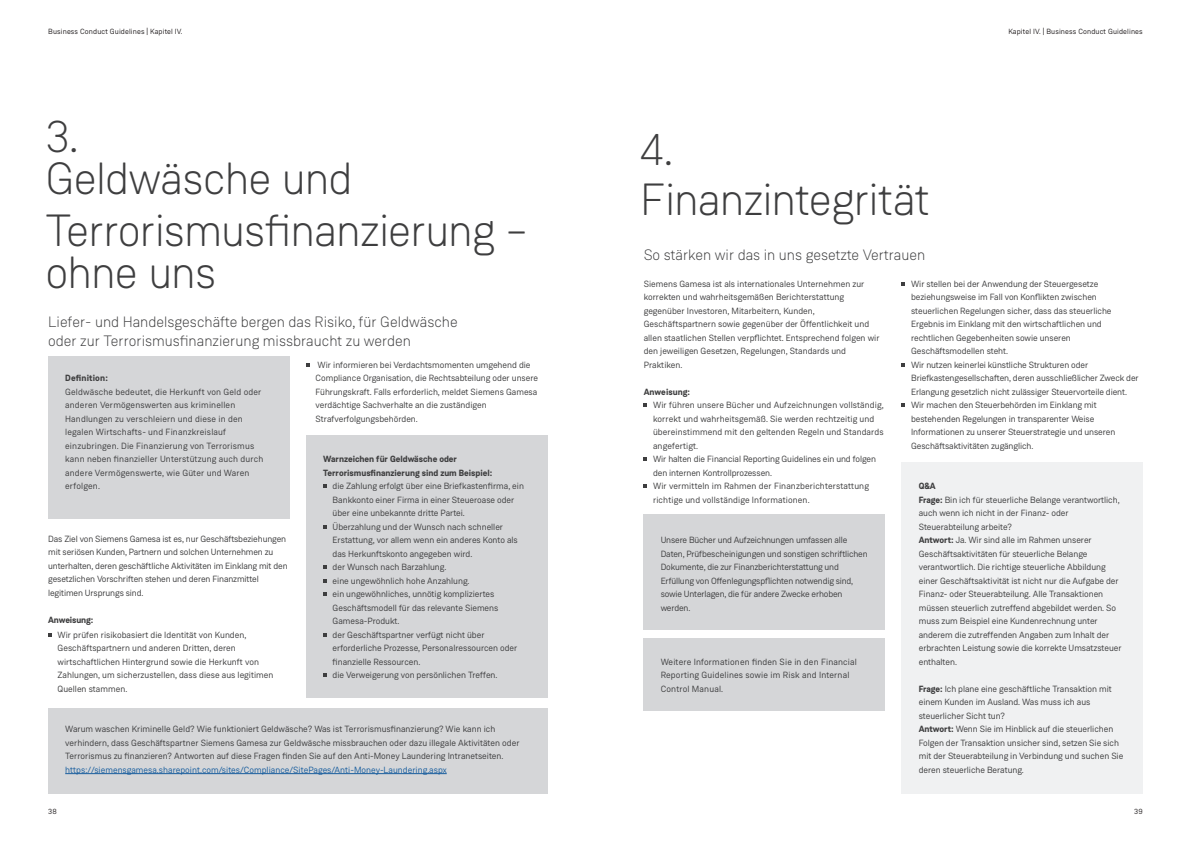
<style>
.page{position:relative;width:1191px;height:842px;background:#fff}
.page>*{position:absolute;margin:0;border:0;box-sizing:border-box;transform-origin:0 0}
.Headline_01_45_49_5{font:300 45px/42px "Weissenhof Grotesk";letter-spacing:-.02em;color:#3e3e3f}
.Intro_Subline__insid{font:300 15px/18.5px "Weissenhof Grotesk";color:#3e3e3f}
.Body_copy__9_13_5{font:9px/13.5px "Weissenhof Grotesk";letter-spacing:-.005em;color:#3e3e3f}
.Body_copy__9_13_5-2{font:9px/13.5px "Weissenhof Grotesk";letter-spacing:.015em;color:#3e3e3f}
.Body_copy__9_13_5-3{font:700 9px/13.5px "Weissenhof Grotesk";letter-spacing:-.005em;color:#3e3e3f}
.Body_copy__9_13_5-4{font:700 9px "Weissenhof Grotesk";letter-spacing:.015em;color:#3e3e3f}
._00__Header__footer{font:7.5px "Weissenhof Grotesk";letter-spacing:.015em;color:#231f20}
.s1{color:#175d9e}
.s2{font-weight:700}
</style>
<div class="page">
<div style="left:48px;top:356px;width:241px;height:162px;background:#d5d6d8"></div>
<div style="left:306px;top:435px;width:241px;height:262px;background:#d5d6d8"></div>
<svg style="left:643px;top:404px;width:4px;height:3px"></svg>
<svg style="left:643px;top:458px;width:4px;height:3px"></svg>
<svg style="left:643px;top:485px;width:4px;height:3px"></svg>
<svg style="left:901px;top:282px;width:4px;height:3px"></svg>
<svg style="left:901px;top:363px;width:4px;height:3px"></svg>
<svg style="left:901px;top:404px;width:4px;height:3px"></svg>
<div style="left:643px;top:514px;width:241px;height:115px;background:#d5d6d8"></div>
<div style="left:643px;top:638px;width:241px;height:72px;background:#d5d6d8"></div>
<div style="left:901px;top:462px;width:241px;height:332px;background:#f0f1f2"></div>
<div style="left:48px;top:708px;width:499px;height:86px;background:#d5d6d8"></div>
<hr style="left:65px;top:773px;width:382px;height:1px;background:#175d9e">
<p class="_00__Header__footer" style="left:48px;top:27px;width:136px">Business Conduct Guidelines | Kapitel IV.</p>
<p class="_00__Header__footer" style="left:1008px;top:27px;width:136px">Kapitel IV. | Business Conduct Guidelines</p>
<p class="Headline_01_45_49_5" style="left:45px;top:115px;width:309px">3.<br>Geldwäsche und</p>
<p class="Headline_01_45_49_5" style="left:45px;top:209px;width:484px">Terrorismusfinanzierung – ohne uns</p>
<p class="Intro_Subline__insid" style="left:48px;top:313px;width:411px">Liefer- und Handelsgeschäfte bergen das Risiko, für Geldwäsche oder zur Terrorismusfinanzierung missbraucht zu werden</p>
<p class="Body_copy__9_13_5-4" style="left:65px;top:373px;width:44px">Definition:</p>
<p class="Body_copy__9_13_5-2" style="left:65px;top:385px;width:200px">Geldwäsche bedeutet, die Herkunft von Geld oder anderen Vermögenswerten aus kriminellen Handlungen zu verschleiern und diese in den legalen Wirtschafts- und Finanzkreislauf einzubringen. Die Finanzierung von Terrorismus kann neben finanzieller Unterstützung auch durch andere Vermögenswerte, wie Güter und Waren erfolgen.</p>
<p class="Body_copy__9_13_5" style="left:48px;top:532px;width:241px">Das Ziel von Siemens Gamesa ist es, nur Geschäftsbeziehungen mit seriösen Kunden, Partnern und solchen Unternehmen zu unterhalten, deren geschäftliche Aktivitäten im Einklang mit den gesetzlichen Vorschriften stehen und deren Finanzmittel legitimen Ursprungs sind.</p>
<p class="Body_copy__9_13_5-3" style="left:48px;top:613px;width:47px">Anweisung:</p>
<p class="Body_copy__9_13_5" style="left:58px;top:628px;width:217px">Wir prüfen risikobasiert die Identität von Kunden, Geschäftspartnern und anderen Dritten, deren wirtschaftlichen Hintergrund sowie die Herkunft von Zahlungen, um sicherzustellen, dass diese aus legitimen Quellen stammen.</p>
<p class="Body_copy__9_13_5" style="left:315px;top:358px;width:224px">Wir informieren bei Verdachtsmomenten umgehend die Compliance Organisation, die Rechtsabteilung oder unsere Führungskraft. Falls erforderlich, meldet Siemens Gamesa verdächtige Sachverhalte an die zuständigen Strafverfolgungsbehörden.</p>
<p class="Body_copy__9_13_5-3" style="left:323px;top:453px;width:171px">Warnzeichen für Geldwäsche oder<br>Terrorismusfinanzierung sind zum Beispiel:</p>
<p class="Body_copy__9_13_5" style="left:333px;top:479px;width:193px">die Zahlung erfolgt über eine Briefkastenfirma, ein<br>Bankkonto einer Firma in einer Steueroase oder über eine unbekannte dritte Partei.</p>
<p class="Body_copy__9_13_5" style="left:333px;top:520px;width:187px">Überzahlung und der Wunsch nach schneller<br>Erstattung, vor allem wenn ein anderes Konto als das Herkunftskonto angegeben wird.</p>
<p class="Body_copy__9_13_5" style="left:333px;top:560px;width:115px">der Wunsch nach Barzahlung.</p>
<p class="Body_copy__9_13_5" style="left:333px;top:574px;width:138px">eine ungewöhnlich hohe Anzahlung.</p>
<p class="Body_copy__9_13_5" style="left:333px;top:587px;width:167px">ein ungewöhnliches, unnötig kompliziertes<br>Geschäftsmodell für das relevante Siemens<br>Gamesa-Produkt.</p>
<p class="Body_copy__9_13_5" style="left:333px;top:628px;width:186px">der Geschäftspartner verfügt nicht über erforderliche Prozesse, Personalressourcen oder finanzielle Ressourcen.</p>
<p class="Body_copy__9_13_5" style="left:333px;top:668px;width:166px">die Verweigerung von persönlichen Treffen.</p>
<p class="Body_copy__9_13_5" style="left:65px;top:722px;width:456px">Warum waschen Kriminelle Geld? Wie funktioniert Geldwäsche? Was ist Terrorismusfinanzierung? Wie kann ich verhindern, dass Geschäftspartner Siemens Gamesa zur Geldwäsche missbrauchen oder dazu illegale Aktivitäten oder Terrorismus zu finanzieren? Antworten auf diese Fragen finden Sie auf den Anti-Money Laundering Intranetseiten. <span class="s1">https://siemensgamesa.sharepoint.com/sites/Compliance/SitePages/Anti-Money-Laundering.aspx</span></p>
<p class="Headline_01_45_49_5" style="left:640px;top:125px;width:291px;line-height:49.5px">4.<br>Finanzintegrität</p>
<p class="Intro_Subline__insid" style="left:643px;top:245px;width:283px">So stärken wir das in uns gesetzte Vertrauen</p>
<p class="Body_copy__9_13_5" style="left:643px;top:277px;width:237px">Siemens Gamesa ist als internationales Unternehmen zur korrekten und wahrheitsgemäßen Berichterstattung gegenüber Investoren, Mitarbeitern, Kunden, Geschäftspartnern sowie gegenüber der Öffentlichkeit und allen staatlichen Stellen verpflichtet. Entsprechend folgen wir den jeweiligen Gesetzen, Regelungen, Standards und Praktiken.</p>
<p class="Body_copy__9_13_5-3" style="left:643px;top:385px;width:48px">Anweisung:</p>
<p class="Body_copy__9_13_5" style="left:653px;top:398px;width:232px">Wir führen unsere Bücher und Aufzeichnungen vollständig, korrekt und wahrheitsgemäß. Sie werden rechtzeitig und übereinstimmend mit den geltenden Regeln und Standards angefertigt.</p>
<p class="Body_copy__9_13_5" style="left:653px;top:452px;width:224px">Wir halten die Financial Reporting Guidelines ein und folgen den internen Kontrollprozessen.</p>
<p class="Body_copy__9_13_5" style="left:653px;top:479px;width:217px">Wir vermitteln im Rahmen der Finanzberichterstattung richtige und vollständige Informationen.</p>
<p class="Body_copy__9_13_5" style="left:660px;top:533px;width:208px">Unsere Bücher und Aufzeichnungen umfassen alle Daten, Prüfbescheinigungen und sonstigen schriftlichen Dokumente, die zur Finanzberichterstattung und Erfüllung von Offenlegungspflichten notwendig sind, sowie Unterlagen, die für andere Zwecke erhoben werden.</p>
<p class="Body_copy__9_13_5-2" style="left:660px;top:655px;width:198px">Weitere Informationen finden Sie in den Financial<br>Reporting Guidelines sowie im Risk and Internal<br>Control Manual.</p>
<p class="Body_copy__9_13_5" style="left:911px;top:277px;width:202px">Wir stellen bei der Anwendung der Steuergesetze beziehungsweise im Fall von Konflikten zwischen steuerlichen Regelungen sicher, dass das steuerliche Ergebnis im Einklang mit den wirtschaftlichen und rechtlichen Gegebenheiten sowie unseren Geschäftsmodellen steht.</p>
<p class="Body_copy__9_13_5" style="left:911px;top:358px;width:229px">Wir nutzen keinerlei künstliche Strukturen oder<br>Briefkastengesellschaften, deren ausschließlicher Zweck der<br>Erlangung gesetzlich nicht zulässiger Steuervorteile dient.</p>
<p class="Body_copy__9_13_5" style="left:911px;top:398px;width:206px">Wir machen den Steuerbehörden im Einklang mit bestehenden Regelungen in transparenter Weise Informationen zu unserer Steuerstrategie und unseren Geschäftsaktivitäten zugänglich.</p>
<p class="Body_copy__9_13_5" style="left:918px;top:479px;width:202px"><span class="s2">Q&amp;A<br>Frage:</span> Bin ich für steuerliche Belange verantwortlich, auch wenn ich nicht in der Finanz- oder<br>Steuerabteilung arbeite?</p>
<p class="Body_copy__9_13_5" style="left:918px;top:533px;width:204px"><span class="s2">Antwort:</span> Ja. Wir sind alle im Rahmen unserer Geschäftsaktivitäten für steuerliche Belange verantwortlich. Die richtige steuerliche Abbildung einer Geschäftsaktivität ist nicht nur die Aufgabe der Finanz- oder Steuerabteilung. Alle Transaktionen müssen steuerlich zutreffend abgebildet werden. So muss zum Beispiel eine Kundenrechnung unter anderem die zutreffenden Angaben zum Inhalt der erbrachten Leistung sowie die korrekte Umsatzsteuer enthalten.</p>
<p class="Body_copy__9_13_5" style="left:918px;top:682px;width:195px"><span class="s2">Frage:</span> Ich plane eine geschäftliche Transaktion mit einem Kunden im Ausland. Was muss ich aus steuerlicher Sicht tun?</p>
<p class="Body_copy__9_13_5" style="left:918px;top:722px;width:206px"><span class="s2">Antwort:</span> Wenn Sie im Hinblick auf die steuerlichen Folgen der Transaktion unsicher sind, setzen Sie sich mit der Steuerabteilung in Verbindung und suchen Sie deren steuerliche Beratung.</p>
<p class="_00__Header__footer" style="left:48px;top:806px;width:10px">38</p>
<p class="_00__Header__footer" style="left:1134px;top:806px;width:10px">39</p>
</div>
